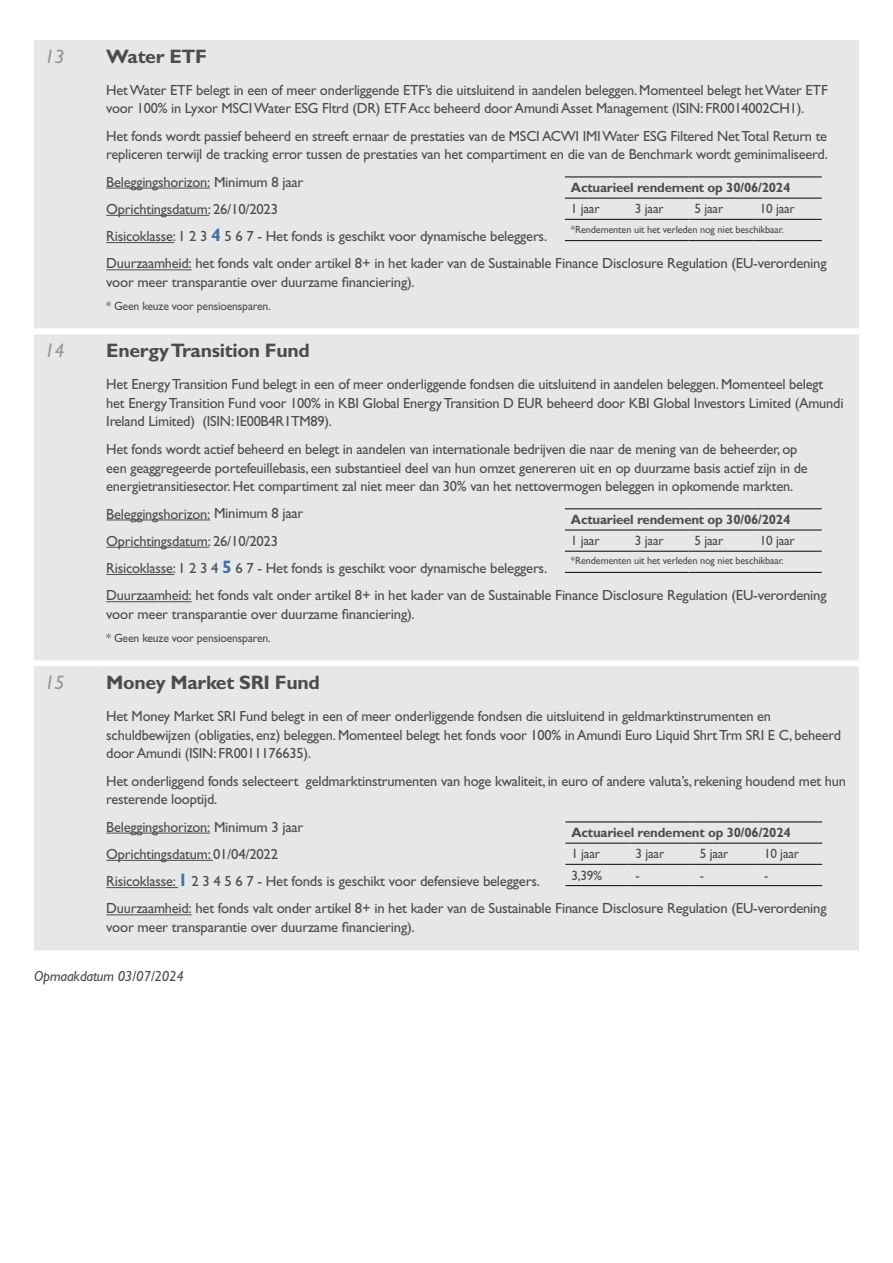
<style>
.page{position:relative;width:893px;height:1263px;background:#fff}
.page>*{position:absolute;margin:0;border:0;box-sizing:border-box;transform-origin:0 0}
.t1{font:700 19.5px "Gill Sans Std";letter-spacing:-.015em;color:#4b4c4d}
.t2{font:italic 19.5px "Gill Sans Std";color:#939598}
.t3{font:14.7px/18.8px "Gill Sans Std";letter-spacing:-.015em;color:#4b4c4d}
.t4{font:italic 14.7px "Gill Sans Std";letter-spacing:-.015em;color:#4b4c4d}
.t5{font:700 13.5px/21.1px "Gill Sans Std";letter-spacing:-.015em;color:#4b4c4d}
.t6{font:13.5px "Gill Sans Std";letter-spacing:-.015em;color:#4b4c4d}
.t7{font:12px "Gill Sans Std";letter-spacing:-.015em;color:#4b4c4d}
.t8{font:10.5px "Gill Sans Std";letter-spacing:-.015em;color:#4b4c4d}
.s1{font-weight:700;font-size:18px;color:#456f9d}
.s2{font-weight:400}
</style>
<div class="page">
<div style="left:34px;top:40px;width:825px;height:910px;background:#e6e7e9"></div>
<div style="left:102px;top:328px;width:757px;height:6px;background:#fff"></div>
<div style="left:102px;top:660px;width:757px;height:6px;background:#fff"></div>
<div style="left:34px;top:328px;width:68px;height:6px;background:#fff"></div>
<div style="left:34px;top:660px;width:68px;height:6px;background:#fff"></div>
<hr style="left:106px;top:188px;width:104px;height:1px;background:#4b4c4d">
<hr style="left:106px;top:215px;width:103px;height:1px;background:#4b4c4d">
<hr style="left:106px;top:242px;width:68px;height:1px;background:#4b4c4d">
<hr style="left:106px;top:269px;width:86px;height:1px;background:#4b4c4d">
<hr style="left:565px;top:176px;width:64px;height:1px;background:#231f20">
<hr style="left:629px;top:176px;width:59px;height:1px;background:#231f20">
<hr style="left:688px;top:176px;width:66px;height:1px;background:#231f20">
<hr style="left:754px;top:176px;width:68px;height:1px;background:#231f20">
<hr style="left:565px;top:198px;width:64px;height:1px;background:#231f20">
<hr style="left:629px;top:198px;width:59px;height:1px;background:#231f20">
<hr style="left:688px;top:198px;width:66px;height:1px;background:#231f20">
<hr style="left:754px;top:198px;width:68px;height:1px;background:#231f20">
<hr style="left:565px;top:219px;width:64px;height:1px;background:#231f20">
<hr style="left:629px;top:219px;width:59px;height:1px;background:#231f20">
<hr style="left:688px;top:219px;width:66px;height:1px;background:#231f20">
<hr style="left:754px;top:219px;width:68px;height:1px;background:#231f20">
<hr style="left:565px;top:240px;width:64px;height:1px;background:#231f20">
<hr style="left:629px;top:240px;width:59px;height:1px;background:#231f20">
<hr style="left:688px;top:240px;width:66px;height:1px;background:#231f20">
<hr style="left:754px;top:240px;width:68px;height:1px;background:#231f20">
<hr style="left:106px;top:520px;width:104px;height:1px;background:#4b4c4d">
<hr style="left:106px;top:547px;width:103px;height:1px;background:#4b4c4d">
<hr style="left:106px;top:574px;width:68px;height:1px;background:#4b4c4d">
<hr style="left:106px;top:601px;width:86px;height:1px;background:#4b4c4d">
<hr style="left:565px;top:508px;width:64px;height:1px;background:#231f20">
<hr style="left:629px;top:508px;width:59px;height:1px;background:#231f20">
<hr style="left:688px;top:508px;width:66px;height:1px;background:#231f20">
<hr style="left:754px;top:508px;width:68px;height:1px;background:#231f20">
<hr style="left:565px;top:529px;width:64px;height:2px;background:#231f20">
<hr style="left:629px;top:529px;width:59px;height:2px;background:#231f20">
<hr style="left:688px;top:529px;width:66px;height:2px;background:#231f20">
<hr style="left:754px;top:529px;width:68px;height:2px;background:#231f20">
<hr style="left:565px;top:551px;width:64px;height:1px;background:#231f20">
<hr style="left:629px;top:551px;width:59px;height:1px;background:#231f20">
<hr style="left:688px;top:551px;width:66px;height:1px;background:#231f20">
<hr style="left:754px;top:551px;width:68px;height:1px;background:#231f20">
<hr style="left:565px;top:572px;width:64px;height:1px;background:#231f20">
<hr style="left:629px;top:572px;width:59px;height:1px;background:#231f20">
<hr style="left:688px;top:572px;width:66px;height:1px;background:#231f20">
<hr style="left:754px;top:572px;width:68px;height:1px;background:#231f20">
<hr style="left:106px;top:833px;width:104px;height:1px;background:#4b4c4d">
<hr style="left:106px;top:860px;width:107px;height:1px;background:#4b4c4d">
<hr style="left:106px;top:887px;width:72px;height:1px;background:#4b4c4d">
<hr style="left:106px;top:914px;width:86px;height:1px;background:#4b4c4d">
<hr style="left:565px;top:821px;width:65px;height:1px;background:#231f20">
<hr style="left:630px;top:821px;width:64px;height:1px;background:#231f20">
<hr style="left:694px;top:821px;width:64px;height:1px;background:#231f20">
<hr style="left:758px;top:821px;width:64px;height:1px;background:#231f20">
<hr style="left:565px;top:842px;width:65px;height:2px;background:#231f20">
<hr style="left:630px;top:842px;width:64px;height:2px;background:#231f20">
<hr style="left:694px;top:842px;width:64px;height:2px;background:#231f20">
<hr style="left:758px;top:842px;width:64px;height:2px;background:#231f20">
<hr style="left:565px;top:864px;width:65px;height:1px;background:#231f20">
<hr style="left:630px;top:864px;width:64px;height:1px;background:#231f20">
<hr style="left:694px;top:864px;width:64px;height:1px;background:#231f20">
<hr style="left:758px;top:864px;width:64px;height:1px;background:#231f20">
<hr style="left:565px;top:885px;width:65px;height:1px;background:#231f20">
<hr style="left:630px;top:885px;width:64px;height:1px;background:#231f20">
<hr style="left:694px;top:885px;width:64px;height:1px;background:#231f20">
<hr style="left:758px;top:885px;width:64px;height:1px;background:#231f20">
<p class="t2" style="left:45px;top:45px;width:22px">13</p>
<p class="t1" style="left:106px;top:45px;width:102px">Water ETF</p>
<p class="t3" style="left:106px;top:80px;width:723px">Het Water ETF belegt in een of meer onderliggende ETF’s die uitsluitend in aandelen beleggen. Momenteel belegt het Water ETF voor 100% in Lyxor MSCI Water ESG Fltrd (DR) ETF Acc beheerd door Amundi Asset Management (ISIN: FR0014002CH1).</p>
<p class="t3" style="left:106px;top:126px;width:723px">Het fonds wordt passief beheerd en streeft ernaar de prestaties van de MSCI ACWI IMI Water ESG Filtered Net Total Return te repliceren terwijl de tracking error tussen de prestaties van het compartiment en die van de Benchmark wordt geminimaliseerd.</p>
<p class="t3" style="left:106px;top:168px;width:442px;line-height:27.3px">Beleggingshorizon: Minimum 8 jaar<br>Oprichtingsdatum: 26/10/2023<br>Risicoklasse: 1 2 3 <span class="s1">4</span> 5 6 7 - Het fonds is geschikt voor dynamische beleggers.</p>
<p class="t5" style="left:571px;top:177px;width:221px">Actuarieel rendement op 30/06/2024<br><span class="s2">1 jaar</span></p>
<p class="t6" style="left:635px;top:201px;width:30px">3 jaar</p>
<p class="t6" style="left:694px;top:201px;width:30px">5 jaar</p>
<p class="t6" style="left:760px;top:201px;width:37px">10 jaar</p>
<p class="t8" style="left:571px;top:223px;width:214px">*Rendementen uit het verleden nog niet beschikbaar.</p>
<p class="t3" style="left:106px;top:254px;width:722px">Duurzaamheid: het fonds valt onder artikel 8+ in het kader van de Sustainable Finance Disclosure Regulation (EU-verordening voor meer transparantie over duurzame financiering).</p>
<p class="t7" style="left:106px;top:299px;width:166px">* Geen keuze voor pensioensparen.</p>
<p class="t2" style="left:45px;top:340px;width:22px">14</p>
<p class="t1" style="left:106px;top:339px;width:205px">Energy Transition Fund</p>
<p class="t3" style="left:106px;top:375px;width:739px">Het Energy Transition Fund belegt in een of meer onderliggende fondsen die uitsluitend in aandelen beleggen. Momenteel belegt het Energy Transition Fund voor 100% in KBI Global Energy Transition D EUR beheerd door KBI Global Investors Limited (Amundi<br>Ireland Limited) (ISIN: IE00B4R1TM89).</p>
<p class="t3" style="left:106px;top:439px;width:703px">Het fonds wordt actief beheerd en belegt in aandelen van internationale bedrijven die naar de mening van de beheerder, op een geaggregeerde portefeuillebasis, een substantieel deel van hun omzet genereren uit en op duurzame basis actief zijn in de energietransitiesector. Het compartiment zal niet meer dan 30% van het nettovermogen beleggen in opkomende markten.</p>
<p class="t3" style="left:106px;top:500px;width:442px;line-height:27.3px">Beleggingshorizon: Minimum 8 jaar<br>Oprichtingsdatum: 26/10/2023<br>Risicoklasse: 1 2 3 4 <span class="s1">5</span> 6 7 - Het fonds is geschikt voor dynamische beleggers.</p>
<p class="t5" style="left:571px;top:509px;width:221px">Actuarieel rendement op 30/06/2024<br><span class="s2">1 jaar</span></p>
<p class="t6" style="left:635px;top:533px;width:30px">3 jaar</p>
<p class="t6" style="left:694px;top:533px;width:30px">5 jaar</p>
<p class="t6" style="left:760px;top:533px;width:37px">10 jaar</p>
<p class="t8" style="left:571px;top:555px;width:214px">*Rendementen uit het verleden nog niet beschikbaar.</p>
<p class="t3" style="left:106px;top:586px;width:722px">Duurzaamheid: het fonds valt onder artikel 8+ in het kader van de Sustainable Finance Disclosure Regulation (EU-verordening voor meer transparantie over duurzame financiering).</p>
<p class="t7" style="left:106px;top:631px;width:166px">* Geen keuze voor pensioensparen.</p>
<p class="t2" style="left:45px;top:672px;width:22px">15</p>
<p class="t1" style="left:106px;top:671px;width:215px">Money Market SRI Fund</p>
<p class="t3" style="left:106px;top:707px;width:736px">Het Money Market SRI Fund belegt in een of meer onderliggende fondsen die uitsluitend in geldmarktinstrumenten en schuldbewijzen (obligaties, enz) beleggen. Momenteel belegt het fonds voor 100% in Amundi Euro Liquid Shrt Trm SRI E C, beheerd door Amundi (ISIN: FR0011176635).</p>
<p class="t3" style="left:106px;top:771px;width:741px">Het onderliggend fonds selecteert geldmarktinstrumenten van hoge kwaliteit, in euro of andere valuta’s, rekening houdend met hun resterende looptijd.</p>
<p class="t3" style="left:106px;top:813px;width:435px;line-height:27.3px">Beleggingshorizon: Minimum 3 jaar<br>Oprichtingsdatum: 01/04/2022<br>Risicoklasse: <span class="s1">1</span> 2 3 4 5 6 7 - Het fonds is geschikt voor defensieve beleggers.</p>
<p class="t5" style="left:571px;top:822px;width:221px">Actuarieel rendement op 30/06/2024<br><span class="s2">1 jaar</span></p>
<p class="t6" style="left:636px;top:846px;width:30px">3 jaar</p>
<p class="t6" style="left:700px;top:846px;width:30px">5 jaar</p>
<p class="t6" style="left:764px;top:846px;width:37px">10 jaar</p>
<p class="t6" style="left:571px;top:867px;width:32px">3,39%</p>
<p class="t6" style="left:636px;top:867px;width:6px">-</p>
<p class="t6" style="left:700px;top:867px;width:6px">-</p>
<p class="t6" style="left:764px;top:867px;width:6px">-</p>
<p class="t3" style="left:106px;top:899px;width:722px">Duurzaamheid: het fonds valt onder artikel 8+ in het kader van de Sustainable Finance Disclosure Regulation (EU-verordening voor meer transparantie over duurzame financiering).</p>
<p class="t4" style="left:34px;top:968px;width:151px">Opmaakdatum 03/07/2024</p>
</div>
